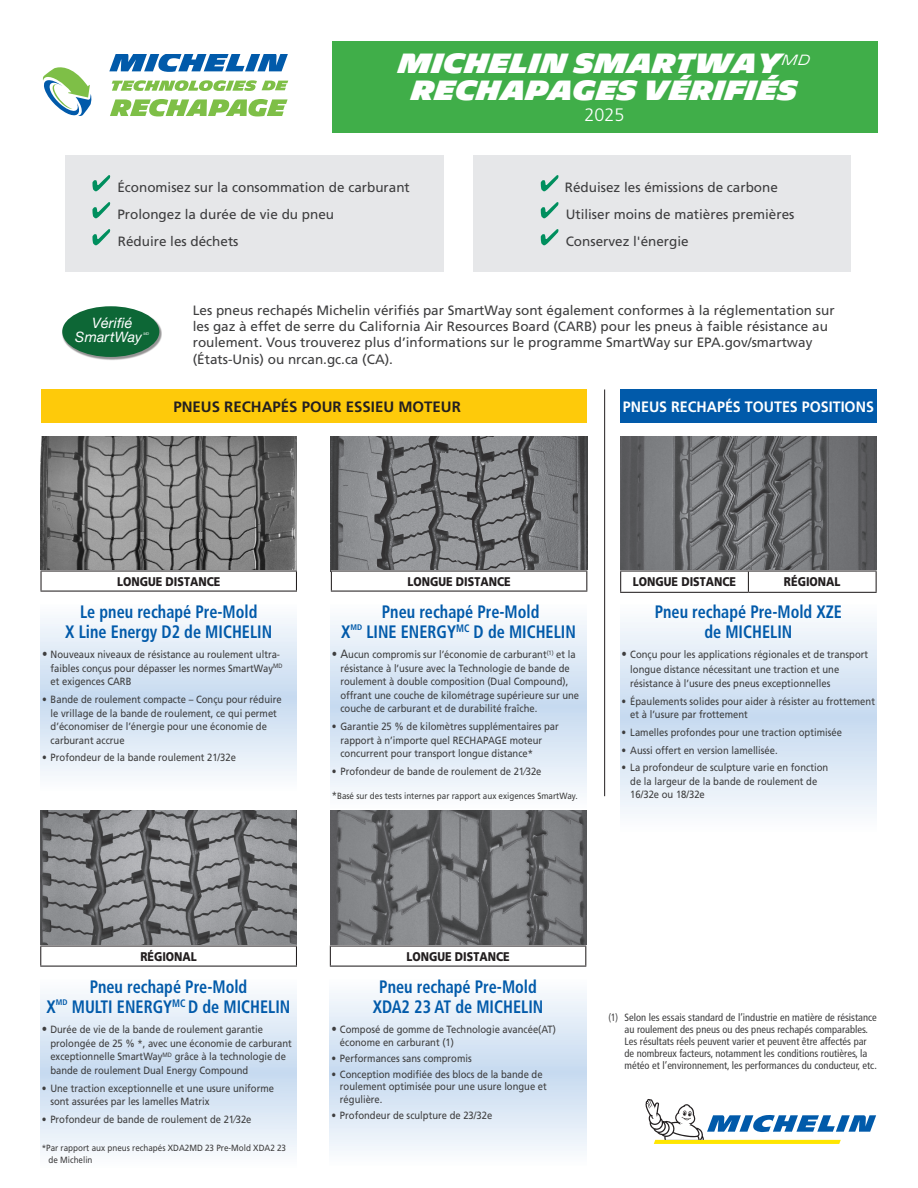
<style>
.page{position:relative;width:918px;height:1188px;background:#fff}
.page>*{position:absolute;margin:0;border:0;box-sizing:border-box;transform-origin:0 0}
.t1{font:900 27px "Michelin";color:#fff;scale:.9 1}
.name{font:700 condensed 18px/19.5px "Frutiger LT Std";color:#015aaa;text-align:center;scale:.9 1}
.t2{font:300 18px "Frutiger LT Std";color:#fff}
._2-group_for_TOC{font:700 15px "Frutiger LT Std";color:#231f20}
._2-group_for_TOC-2{font:700 15px "Frutiger LT Std";color:#fff;scale:.95 1}
.t3{font:italic 14.25px/13.8px "Helvetica Neue";letter-spacing:.01em;color:#fff;text-align:center}
.t4{font:13.5px/16.2px "Frutiger LT Std";color:#3e3e3f}
.t5{font:900 12.6px "Frutiger LT Std";color:#231f20;scale:.85 1}
.bullets{font:10.5px/13.5px "Frutiger LT Std";color:#3e3e3f;scale:.9 1}
.Bullet_new{font:10.5px/14.4px "Frutiger LT Std";color:#3e3e3f;scale:.9 1}
.a_footnotes{font:condensed 10.5px/12px "Frutiger LT Std";color:#3e3e3f;scale:.9 1}
.new_bullets{font:10.5px/12.6px "Frutiger LT Std";color:#3e3e3f;scale:.9 1}
.t6{font:9px/12px "Frutiger LT Std";color:#3e3e3f;scale:.9 1}
.t7{font:italic 3.75px "Helvetica Neue";color:#fff}
.s1{font-size:12px}
.s2{font-size:10.5px}
</style>
<div class="page">
<img style="left:40px;top:811px;width:257px;height:135px">
<svg style="left:40px;top:994px;width:257px;height:159px;background:#dde8f5"></svg>
<img style="left:62px;top:306px;width:99px;height:54px">
<div style="left:62px;top:306px;width:97px;height:51px;background:#0d6736;border-radius:50%"></div>
<img style="left:40px;top:437px;width:257px;height:133px">
<svg style="left:40px;top:618px;width:257px;height:158px;background:#dde8f5"></svg>
<img style="left:331px;top:437px;width:256px;height:134px">
<svg style="left:330px;top:620px;width:257px;height:191px"></svg>
<svg style="left:645px;top:1099px;width:231px;height:45px"></svg>
<img style="left:330px;top:811px;width:257px;height:135px">
<svg style="left:330px;top:993px;width:256px;height:158px;background:#dde8f5"></svg>
<div style="left:65px;top:155px;width:378px;height:116px;background:#e6e7e9"></div>
<svg style="left:92px;top:175px;width:18px;height:16px"></svg>
<svg style="left:92px;top:202px;width:18px;height:16px"></svg>
<svg style="left:92px;top:229px;width:18px;height:16px"></svg>
<div style="left:332px;top:41px;width:546px;height:92px;background:#40ae49"></div>
<svg style="left:42px;top:67px;width:50px;height:49px"></svg>
<svg style="left:109px;top:54px;width:179px;height:18px"></svg>
<svg style="left:112px;top:80px;width:176px;height:11px"></svg>
<svg style="left:110px;top:99px;width:178px;height:17px"></svg>
<div style="left:41px;top:389px;width:546px;height:34px;background:#feca0a"></div>
<div style="left:40px;top:570px;width:257px;height:22px;background:#908e8f"></div>
<div style="left:41px;top:571px;width:255px;height:20px;background:#fff"></div>
<hr style="left:40px;top:571px;width:257px;height:1px;background:#231f20">
<svg style="left:41px;top:572px;width:1px;height:19px"></svg>
<svg style="left:296px;top:572px;width:1px;height:19px"></svg>
<hr style="left:40px;top:591px;width:257px;height:1px;background:#231f20">
<svg style="left:331px;top:571px;width:256px;height:20px"></svg>
<hr style="left:331px;top:591px;width:256px;height:1px;background:#231f20">
<hr style="left:40px;top:946px;width:257px;height:1px;background:#231f20">
<svg style="left:40px;top:947px;width:1px;height:19px"></svg>
<svg style="left:296px;top:947px;width:1px;height:19px"></svg>
<hr style="left:40px;top:966px;width:257px;height:1px;background:#231f20">
<hr style="left:330px;top:946px;width:256px;height:1px;background:#231f20">
<svg style="left:330px;top:947px;width:1px;height:19px"></svg>
<svg style="left:585px;top:947px;width:1px;height:19px"></svg>
<hr style="left:330px;top:966px;width:256px;height:1px;background:#231f20">
<div style="left:473px;top:155px;width:378px;height:116px;background:#e6e7e9"></div>
<svg style="left:541px;top:175px;width:18px;height:16px"></svg>
<svg style="left:541px;top:202px;width:18px;height:16px"></svg>
<svg style="left:541px;top:229px;width:18px;height:16px"></svg>
<img style="left:620px;top:437px;width:257px;height:133px">
<svg style="left:620px;top:622px;width:257px;height:192px;background:#dce8f5"></svg>
<div style="left:620px;top:389px;width:257px;height:34px;background:#015aaa"></div>
<div style="left:620px;top:570px;width:257px;height:23px;background:#908e8f"></div>
<svg style="left:620px;top:571px;width:257px;height:21px;background:#f4f4f4"></svg>
<hr style="left:620px;top:592px;width:128px;height:1px;background:#231f20">
<hr style="left:748px;top:592px;width:129px;height:1px;background:#231f20">
<hr style="left:604px;top:389px;width:1px;height:407px;background:#231f20">
<p class="t1" style="left:399px;top:47px;width:459px">MICHELIN SMARTWAY<sup>MD</sup></p>
<p class="t1" style="left:412px;top:74px;width:430px">RECHAPAGES VÉRIFIÉS</p>
<p class="t2" style="left:585px;top:105px;width:42px">2025</p>
<p class="t4" style="left:117px;top:180px;width:294px">Économisez sur la consommation de carburant</p>
<p class="t4" style="left:117px;top:207px;width:218px">Prolongez la durée de vie du pneu</p>
<p class="t4" style="left:118px;top:234px;width:122px">Réduire les déchets</p>
<p class="t4" style="left:565px;top:180px;width:215px">Réduisez les émissions de carbone</p>
<p class="t4" style="left:566px;top:207px;width:230px">Utiliser moins de matières premières</p>
<p class="t4" style="left:566px;top:234px;width:125px">Conservez l'énergie</p>
<p class="t3" style="left:75px;top:317px;width:68px">Vérifié<br>SmartWay</p>
<p class="t7" style="left:143px;top:331px;width:7px">MD</p>
<p class="t4" style="left:193px;top:302px;width:643px">Les pneus rechapés Michelin vérifiés par SmartWay sont également conformes à la réglementation sur les gaz à effet de serre du California Air Resources Board (CARB) pour les pneus à faible résistance au roulement. Vous trouverez plus d’informations sur le programme SmartWay sur EPA.gov/smartway (États-Unis) ou nrcan.gc.ca (CA).</p>
<p class="_2-group_for_TOC" style="left:173px;top:398px;width:289px">PNEUS RECHAPÉS POUR ESSIEU MOTEUR</p>
<p class="_2-group_for_TOC-2" style="left:623px;top:398px;width:266px">PNEUS RECHAPÉS TOUTES POSITIONS</p>
<p class="t5" style="left:117px;top:574px;width:123px">LONGUE DISTANCE</p>
<p class="t5" style="left:407px;top:574px;width:123px">LONGUE DISTANCE</p>
<p class="name" style="left:65px;top:602px;width:231px">Le pneu rechapé Pre-Mold<br>X Line Energy D2 de MICHELIN</p>
<p class="bullets" style="left:51px;top:648px;width:259px;text-indent:-9px"><span class="s1">•</span> Nouveaux niveaux de résistance au roulement ultra&shy;faibles conçus pour dépasser les normes SmartWay<sup>MD </sup>et exigences CARB</p>
<p class="bullets" style="left:51px;top:693px;width:258px;text-indent:-9px">• Bande de roulement compacte – Conçu pour réduire le vrillage de la bande de roulement, ce qui permet d’économiser de l’énergie pour une économie de carburant accrue</p>
<p class="bullets" style="left:42px;top:751px;width:217px">• Profondeur de la bande roulement 21/32e</p>
<p class="name" style="left:341px;top:602px;width:262px">Pneu rechapé Pre-Mold<br>X<sup>MD</sup> LINE ENERGY<sup>MC</sup> D de MICHELIN</p>
<p class="bullets" style="left:340px;top:648px;width:267px;text-indent:-9px"><span class="s1">• A</span>ucun compromis sur l’économie de carburant<sup>(1)</sup> et la résistance à l’usure avec la Technologie de bande de roulement à double composition (Dual Compound), offrant une couche de kilométrage supérieure sur une couche de carburant et de durabilité fraîche.</p>
<p class="bullets" style="left:340px;top:720px;width:244px;text-indent:-9px">• Garantie 25 % de kilomètres supplémentaires par rapport à n’importe quel RECHAPAGE moteur concurrent pour transport longue distance*</p>
<p class="bullets" style="left:332px;top:764px;width:235px">• Profondeur de bande de roulement de 21⁄32e</p>
<p class="t6" style="left:332px;top:790px;width:275px"><span class="s2">*</span>Basé sur des tests internes par rapport aux exigences SmartWay.</p>
<p class="t5" style="left:633px;top:574px;width:123px">LONGUE DISTANCE</p>
<p class="t5" style="left:784px;top:574px;width:68px">RÉGIONAL</p>
<p class="name" style="left:655px;top:602px;width:210px">Pneu rechapé Pre-Mold XZE de MICHELIN</p>
<p class="Bullet_new" style="left:630px;top:648px;width:266px;text-indent:-9px"><span class="s1">•</span> Conçu pour les applications régionales et de transport longue distance nécessitant une traction et une résistance à l’usure des pneus exceptionnelles</p>
<p class="Bullet_new" style="left:630px;top:694px;width:273px;line-height:13.5px;text-indent:-9px">• Épaulements solides pour aider à résister au frottement et à l’usure par frottement</p>
<p class="Bullet_new" style="left:622px;top:725px;width:246px">• Lamelles profondes pour une traction optimisée</p>
<p class="Bullet_new" style="left:622px;top:743px;width:175px">• Aussi offert en version lamellisée.</p>
<p class="bullets" style="left:630px;top:761px;width:221px;text-indent:-9px">• La profondeur de sculpture varie en fonction de la largeur de la bande de roulement de<br>16/32e ou 18/32e</p>
<p class="t5" style="left:140px;top:949px;width:68px">RÉGIONAL</p>
<p class="t5" style="left:406px;top:949px;width:123px">LONGUE DISTANCE</p>
<p class="name" style="left:47px;top:977px;width:272px">Pneu rechapé Pre-Mold<br>X<sup>MD</sup> MULTI ENERGY<sup>MC</sup> D de MICHELIN</p>
<p class="bullets" style="left:50px;top:1023px;width:270px;text-indent:-9px"><span class="s1">•</span> Durée de vie de la bande de roulement garantie prolongée de 25 % *, avec une économie de carburant exceptionnelle SmartWay<sup>MD</sup> grâce à la technologie de bande de roulement Dual Energy Compound</p>
<p class="bullets" style="left:50px;top:1081px;width:250px;text-indent:-9px">• Une traction exceptionnelle et une usure uniforme sont assurées par les lamelles Matrix</p>
<p class="bullets" style="left:42px;top:1112px;width:235px">• Profondeur de bande de roulement de 21⁄32e</p>
<p class="t6" style="left:48px;top:1142px;width:266px;text-indent:-7px">*Par rapport aux pneus rechapés XDA2MD 23 Pre-Mold XDA2 23 de Michelin</p>
<p class="name" style="left:373px;top:977px;width:191px">Pneu rechapé Pre-Mold<br>XDA2 23 AT de MICHELIN</p>
<p class="new_bullets" style="left:340px;top:1024px;width:241px;text-indent:-9px"><span class="s1">•</span> Composé de gomme de Technologie avancée(AT) économe en carburant (1)</p>
<p class="new_bullets" style="left:331px;top:1052px;width:158px">• Performances sans compromis</p>
<p class="new_bullets" style="left:340px;top:1068px;width:231px;text-indent:-9px">• Conception modifiée des blocs de la bande de roulement optimisée pour une usure longue et régulière.</p>
<p class="new_bullets" style="left:331px;top:1109px;width:180px">• Profondeur de sculpture de 23/32e</p>
<p class="a_footnotes" style="left:625px;top:1011px;width:282px;text-indent:-16px">(1) Selon les essais standard de l’industrie en matière de résistance au roulement des pneus ou des pneus rechapés comparables.<br>Les résultats réels peuvent varier et peuvent être affectés par de nombreux facteurs, notamment les conditions routières, la météo et l’environnement, les performances du conducteur, etc.</p>
</div>
